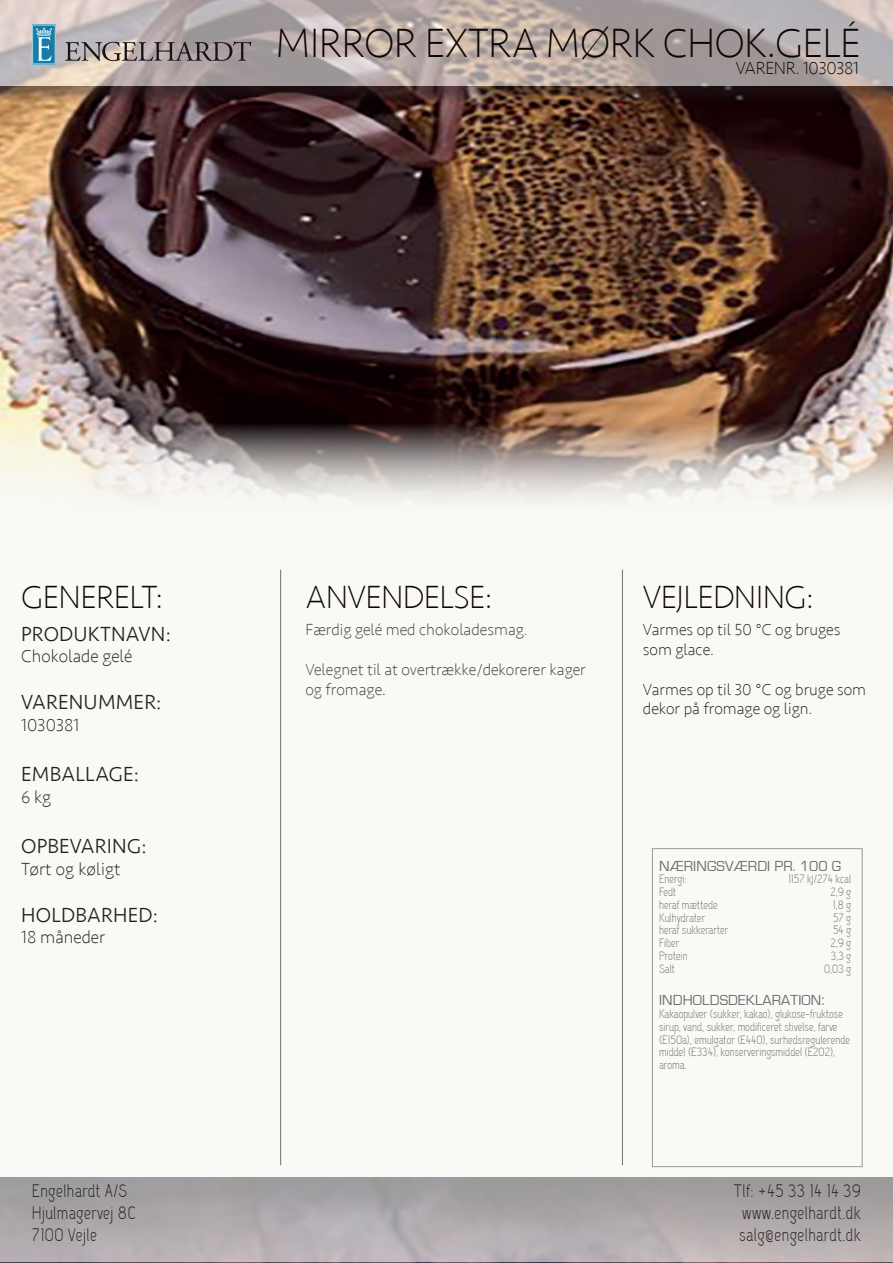
<style>
.page{position:relative;width:893px;height:1263px;background:#fff}
.page>*{position:absolute;margin:0;border:0;box-sizing:border-box;transform-origin:0 0}
.t1{font:200 42px "Seravek";letter-spacing:-.02em;color:#0f0500}
.t2{font:200 33px "Seravek";letter-spacing:-.02em;color:#0f0500}
.t3{font:300 21px "Seravek";letter-spacing:.01em;color:#231f20}
.t4{font:18px/21.6px "Capsuula";letter-spacing:.02em;color:#231f20}
.t5{font:200 18px "Seravek";color:#231f20}
.t6{font:200 18px "Seravek";letter-spacing:-.02em;color:#0f0500}
.t7{font:200 16.5px/19.8px "Seravek";color:#231f20}
.t8{font:200 16.5px/19.8px "Seravek";color:#3e3e3f}
.t9{font:15px "Eurostile";letter-spacing:.01em;color:#6c6d70}
.t10{font:12px/12.8px "Capsuula";color:#6c6d70}
.s1{font-size:16.5px}
</style>
<div class="page">
<div style="left:0;top:1176px;width:893px;height:86px;background:linear-gradient(to bottom,#9b999a,#bfb6ba)"></div>
<div style="left:0;top:410px;width:893px;height:766px;background:#f9f9f6"></div>
<img style="left:0;top:105px;width:893px;height:394px">
<div style="left:0;top:0;width:893px;height:105px;background:#231f20;opacity:.75"></div>
<svg style="left:0;top:0;width:893px;height:86px;background:#b7acaa"></svg>
<div style="left:652px;top:848px;width:210px;height:319px;border:1px solid #97999c"></div>
<hr style="left:280px;top:570px;width:1px;height:595px;background:#6f7073">
<hr style="left:622px;top:570px;width:1px;height:595px;background:#6f7073">
<svg style="left:65px;top:41px;width:186px;height:20px;background:#918787"></svg>
<svg style="left:32px;top:24px;width:24px;height:41px"></svg>
<h1 class="t1" style="left:276px;top:18px;width:587px">MIRROR EXTRA MØRK CHOK.GELÉ</h1>
<h3 class="t6" style="left:736px;top:57px;width:125px">VARENR. 1030381</h3>
<h2 class="t2" style="left:21px;top:577px;width:143px">GENERELT:</h2>
<h3 class="t3" style="left:21px;top:621px;width:151px">PRODUKTNAVN:</h3>
<h3 class="t5" style="left:21px;top:646px;width:113px">Chokolade gelé</h3>
<h3 class="t3" style="left:21px;top:690px;width:142px">VARENUMMER:</h3>
<h3 class="t5" style="left:21px;top:714px;width:60px">1030381</h3>
<h3 class="t3" style="left:21px;top:762px;width:119px">EMBALLAGE:</h3>
<h3 class="t5" style="left:21px;top:786px;width:31px">6 kg</h3>
<h3 class="t3" style="left:21px;top:834px;width:127px">OPBEVARING:</h3>
<h3 class="t5" style="left:21px;top:858px;width:101px">Tørt og køligt</h3>
<h3 class="t3" style="left:21px;top:902px;width:138px">HOLDBARHED:</h3>
<h3 class="t5" style="left:21px;top:926px;width:85px">18 måneder</h3>
<h3 class="t4" style="left:32px;top:1182px;width:106px">Engelhardt A/S<br>Hjulmagervej 8C<br>7100 Vejle</h3>
<h2 class="t2" style="left:305px;top:577px;width:189px">ANVENDELSE:</h2>
<h3 class="t8" style="left:305px;top:620px;width:224px">Færdig gelé med chokoladesmag.</h3>
<h3 class="t8" style="left:305px;top:660px;width:282px">Velegnet til at overtrække/dekorerer kager og fromage.</h3>
<h2 class="t2" style="left:643px;top:577px;width:173px">VEJLEDNING:</h2>
<h3 class="t7" style="left:643px;top:620px;width:199px">Varmes op til 50 °C og bruges som glace.</h3>
<h3 class="t7" style="left:643px;top:679px;width:225px">Varmes op til 30 °C og bruge som dekor på fromage og lign.</h3>
<p class="t9" style="left:659px;top:858px;width:184px">NÆRINGSVÆRDI PR. 100 G</p>
<p class="t10" style="left:659px;top:874px;width:29px">Energi:</p>
<p class="t10" style="left:788px;top:874px;width:65px">1157 kJ/274 kcal</p>
<p class="t10" style="left:659px;top:887px;width:19px">Fedt</p>
<p class="t10" style="left:830px;top:887px;width:22px">2,9 g</p>
<p class="t10" style="left:659px;top:899px;width:60px">heraf mættede</p>
<p class="t10" style="left:833px;top:899px;width:20px">1,8 g</p>
<p class="t10" style="left:659px;top:912px;width:48px">Kulhydrater</p>
<p class="t10" style="left:833px;top:912px;width:20px">57 g</p>
<p class="t10" style="left:659px;top:925px;width:71px">heraf sukkerarter</p>
<p class="t10" style="left:833px;top:925px;width:20px">54 g</p>
<p class="t10" style="left:659px;top:938px;width:22px">Fiber</p>
<p class="t10" style="left:830px;top:938px;width:22px">2,9 g</p>
<p class="t10" style="left:659px;top:950px;width:30px">Protein</p>
<p class="t10" style="left:831px;top:950px;width:22px">3,3 g</p>
<p class="t10" style="left:659px;top:963px;width:17px">Salt</p>
<p class="t10" style="left:824px;top:963px;width:29px">0,03 g</p>
<p class="t9" style="left:659px;top:992px;width:167px">INDHOLDSDEKLARATION<span class="s1">:</span></p>
<p class="t10" style="left:659px;top:1008px;width:193px">Kakaopulver (sukker, kakao), glukose-fruktose sirup, vand, sukker, modificeret stivelse, farve (E150a), emulgator (E440), surhedsregulerende middel (E334), konserveringsmiddel (E202), aroma.</p>
<h3 class="t4" style="left:734px;top:1182px;width:129px;text-align:justify">Tlf: +45 33 14 14 39 www.engelhardt.dk salg@engelhardt.dk</h3>
</div>
